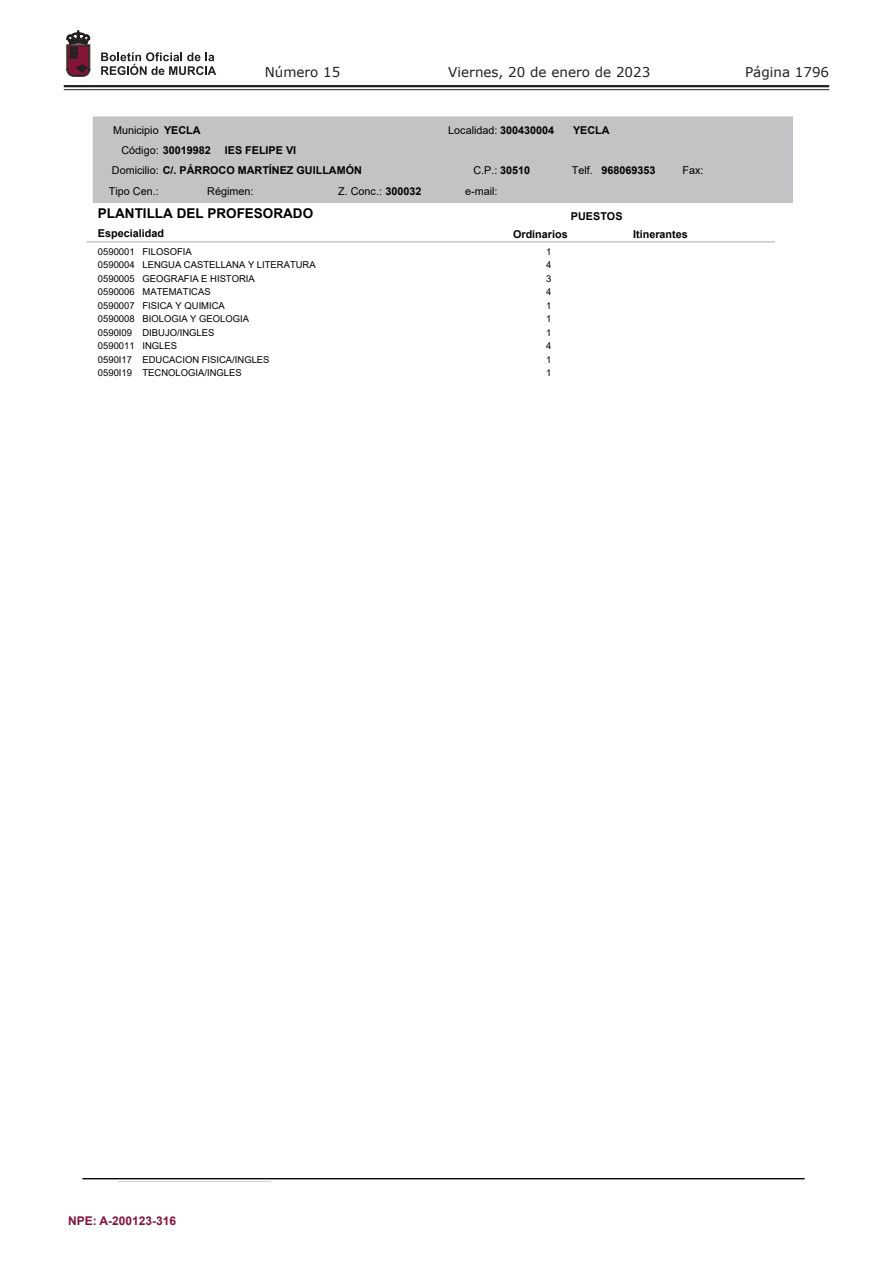
<style>
.page{position:relative;width:893px;height:1263px;background:#fff}
.page>*{position:absolute;margin:0;border:0;box-sizing:border-box;transform-origin:0 0}
.t1{font:13.5px "Verdana";color:#231f20}
.t2{font:700 13.5px "Arial";color:#000}
.t3{font:700 12px "Arial";color:#83143a}
.t4{font:700 10.8px/20.2px "Arial";color:#000}
.t5{font:10.8px/20.2px "Arial";color:#000}
.t6{font:9.45px "Arial";color:#000}
.s1{font-weight:700}
.s2{font-weight:400}
</style>
<div class="page">
<hr style="left:64px;top:85px;width:765px;height:2px;background:#231f20">
<hr style="left:64px;top:89px;width:765px;height:1px;background:#231f20">
<svg style="left:101px;top:52px;width:115px;height:23px"></svg>
<svg style="left:67px;top:31px;width:23px;height:45px"></svg>
<div style="left:93px;top:117px;width:699px;height:85px;background:#c1c3c4"></div>
<hr style="left:87px;top:241px;width:687px;height:1px;background:#c1c3c4">
<hr style="left:83px;top:1178px;width:721px;height:1px;background:#000">
<h1 class="t1" style="left:265px;top:62px;width:77px">Número 15</h1>
<h1 class="t1" style="left:448px;top:62px;width:204px">Viernes, 20 de enero de 2023</h1>
<h1 class="t1" style="left:745px;top:62px;width:86px">Página 1796</h1>
<p class="t4" style="left:164px;top:120px;width:38px">YECLA</p>
<p class="t4" style="left:573px;top:120px;width:38px">YECLA</p>
<p class="t4" style="left:601px;top:160px;width:56px">968069353</p>
<p class="t5" style="left:448px;top:120px;width:107px">Localidad: <span class="s1">300430004</span></p>
<p class="t5" style="left:465px;top:160px;width:67px;text-indent:8px">C.P.: <span class="s1">30510 </span>e-mail:</p>
<p class="t5" style="left:682px;top:160px;width:23px">Fax:</p>
<p class="t5" style="left:113px;top:120px;width:47px">Municipio</p>
<p class="t4" style="left:109px;top:140px;width:255px;text-indent:13px"><span class="s2">Código:</span> 30019982<br><span class="s2">Domicilio:</span> C/. PÁRROCO MARTÍNEZ GUILLAMÓN<br><span class="s2">Tipo Cen.:</span></p>
<p class="t4" style="left:225px;top:140px;width:73px">IES FELIPE VI</p>
<p class="t5" style="left:572px;top:160px;width:23px">Telf.</p>
<p class="t5" style="left:207px;top:181px;width:48px">Régimen:</p>
<p class="t5" style="left:338px;top:181px;width:85px">Z. Conc.: <span class="s1">300032</span></p>
<h1 class="t2" style="left:98px;top:204px;width:217px">PLANTILLA DEL PROFESORADO</h1>
<p class="t4" style="left:571px;top:206px;width:53px">PUESTOS</p>
<p class="t6" style="left:98px;top:245px;width:95px">0590001 FILOSOFIA</p>
<p class="t6" style="left:546px;top:245px;width:7px">1</p>
<p class="t6" style="left:98px;top:259px;width:219px">0590004 LENGUA CASTELLANA Y LITERATURA</p>
<p class="t6" style="left:546px;top:259px;width:7px">4</p>
<p class="t6" style="left:98px;top:272px;width:158px">0590005 GEOGRAFIA E HISTORIA</p>
<p class="t6" style="left:546px;top:272px;width:7px">3</p>
<p class="t6" style="left:98px;top:286px;width:114px">0590006 MATEMATICAS</p>
<p class="t6" style="left:546px;top:286px;width:7px">4</p>
<p class="t6" style="left:98px;top:299px;width:128px">0590007 FISICA Y QUIMICA</p>
<p class="t6" style="left:546px;top:299px;width:7px">1</p>
<p class="t6" style="left:98px;top:313px;width:153px">0590008 BIOLOGIA Y GEOLOGIA</p>
<p class="t6" style="left:546px;top:313px;width:7px">1</p>
<p class="t6" style="left:98px;top:326px;width:118px">0590I09 DIBUJO/INGLES</p>
<p class="t6" style="left:546px;top:326px;width:7px">1</p>
<p class="t6" style="left:98px;top:340px;width:81px">0590011 INGLES</p>
<p class="t6" style="left:546px;top:340px;width:7px">4</p>
<p class="t6" style="left:98px;top:353px;width:173px">0590I17 EDUCACION FISICA/INGLES</p>
<p class="t6" style="left:546px;top:353px;width:7px">1</p>
<p class="t6" style="left:98px;top:367px;width:145px">0590I19 TECNOLOGIA/INGLES</p>
<p class="t6" style="left:546px;top:367px;width:7px">1</p>
<p class="t4" style="left:98px;top:223px;width:68px">Especialidad</p>
<p class="t4" style="left:513px;top:224px;width:56px">Ordinarios</p>
<p class="t4" style="left:633px;top:224px;width:56px">Itinerantes</p>
<p class="t3" style="left:68px;top:1212px;width:110px">NPE: A-200123-316</p>
</div>
